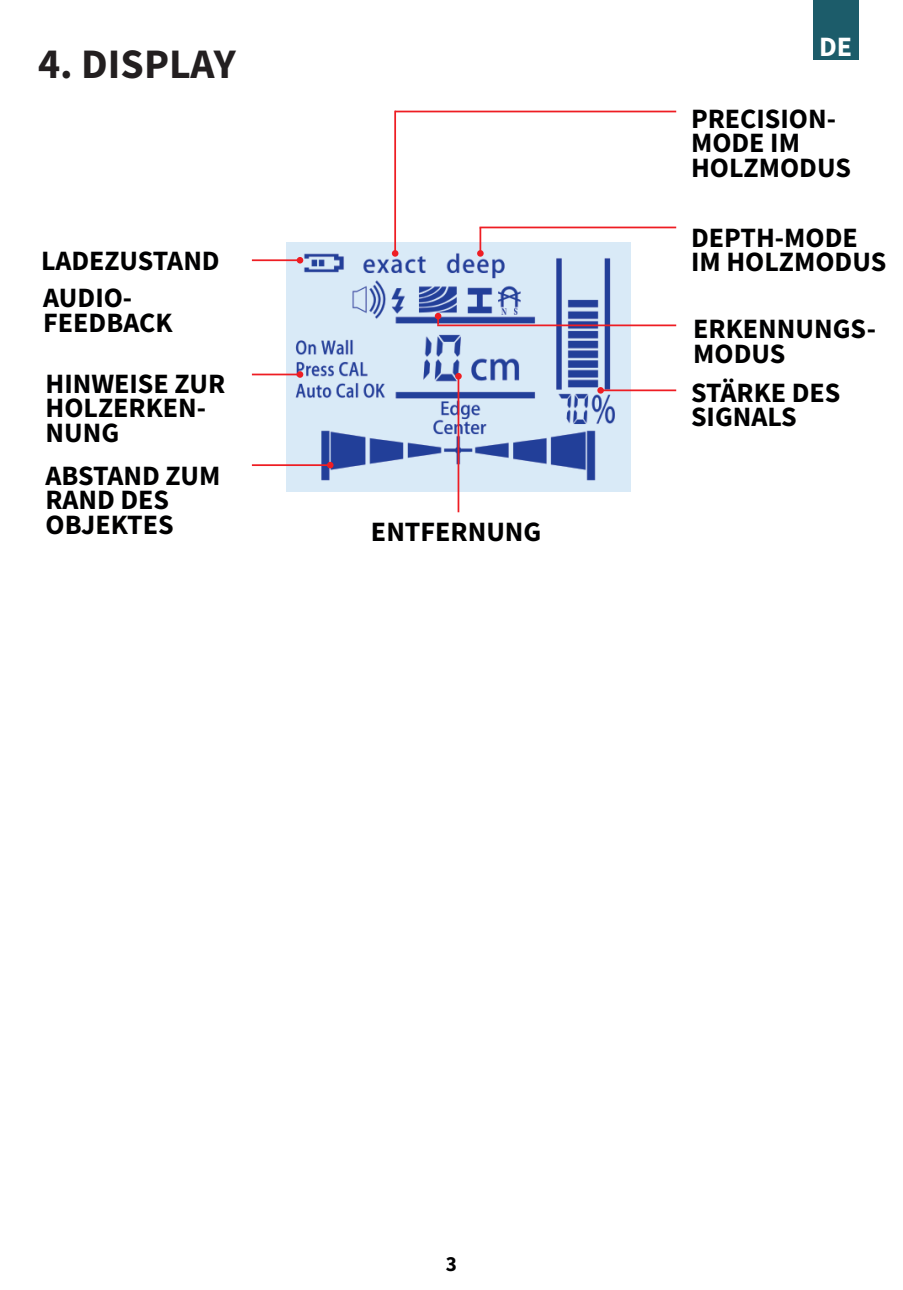
<style>
.page{position:relative;width:903px;height:1290px;background:#fff}
.page>*{position:absolute;margin:0;border:0;box-sizing:border-box;transform-origin:0 0}
.t1{font:700 42px "Source Sans Pro";color:#231f20}
.t2{font:700 28px/24.5px "Source Sans Pro";color:#000001}
.t3{font:700 28px "Source Sans Pro";color:#fff}
.t4{font:700 21px "Source Sans Pro";color:#000001}
</style>
<div class="page">
<img style="left:286px;top:242px;width:344px;height:250px">
<hr style="left:394px;top:111px;width:2px;height:143px;background:#ee1d23">
<div style="left:392px;top:250px;width:6px;height:7px;background:#ee1d23;border-radius:50%"></div>
<hr style="left:479px;top:228px;width:2px;height:26px;background:#ee1d23">
<div style="left:477px;top:250px;width:7px;height:7px;background:#ee1d23;border-radius:50%"></div>
<hr style="left:252px;top:259px;width:48px;height:2px;background:#ee1d23">
<svg style="left:297px;top:257px;width:6px;height:6px"></svg>
<hr style="left:252px;top:374px;width:48px;height:1px;background:#ee1d23">
<div style="left:297px;top:371px;width:6px;height:7px;background:#ee1d23;border-radius:50%"></div>
<hr style="left:252px;top:464px;width:78px;height:2px;background:#ee1d23">
<svg style="left:327px;top:462px;width:6px;height:6px"></svg>
<hr style="left:600px;top:389px;width:76px;height:2px;background:#ee1d23">
<div style="left:597px;top:387px;width:7px;height:7px;background:#ee1d23;border-radius:50%"></div>
<hr style="left:458px;top:376px;width:1px;height:136px;background:#ee1d23">
<div style="left:455px;top:373px;width:7px;height:6px;background:#ee1d23;border-radius:50%"></div>
<svg style="left:435px;top:313px;width:6px;height:12px"></svg>
<hr style="left:395px;top:111px;width:281px;height:1px;background:#ee1d23">
<hr style="left:479px;top:227px;width:197px;height:1px;background:#ee1d23">
<hr style="left:437px;top:324px;width:239px;height:2px;background:#ee1d23">
<div style="left:813px;top:0;width:45px;height:60px;background:#1c5c6a"></div>
<h1 class="t1" style="left:38px;top:35px;width:199px">4. DISPLAY</h1>
<p class="t2" style="left:41px;top:241px;width:180px;line-height:37.4px">LADEZUSTAND<br>AUDIO-</p>
<p class="t2" style="left:43px;top:292px;width:183px;line-height:60.6px">FEEDBACK<br>HINWEISE ZUR</p>
<p class="t2" style="left:46px;top:395px;width:162px">HOLZERKEN-<br>NUNG</p>
<p class="t2" style="left:46px;top:463px;width:176px">ABSTAND ZUM<br>RAND DES<br>OBJEKTES</p>
<p class="t2" style="left:371px;top:519px;width:172px">ENTFERNUNG</p>
<p class="t3" style="left:819px;top:28px;width:35px">DE</p>
<p class="t2" style="left:691px;top:106px;width:161px">PRECISION-<br>MODE IM<br>HOLZMODUS</p>
<p class="t2" style="left:691px;top:225px;width:197px">DEPTH-MODE<br>IM HOLZMODUS</p>
<p class="t2" style="left:693px;top:316px;width:184px">ERKENNUNGS-<br>MODUS</p>
<p class="t2" style="left:691px;top:380px;width:151px">STÄRKE DES<br>SIGNALS</p>
<p class="t4" style="left:446px;top:1250px;width:13px">3</p>
</div>
